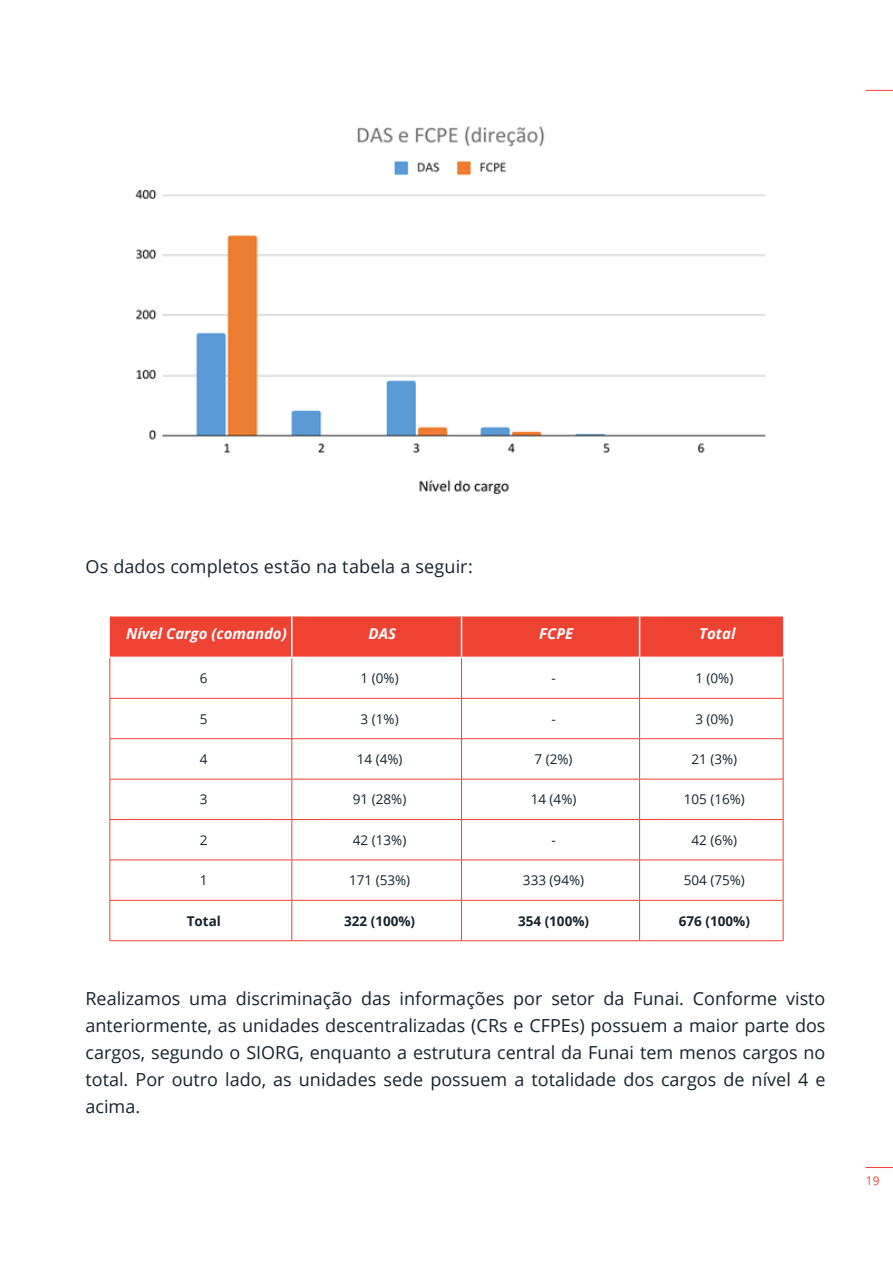
<style>
.page{position:relative;width:893px;height:1263px;background:#fff}
.page>*{position:absolute;margin:0;border:0;box-sizing:border-box;transform-origin:0 0}
.Body_Text{font:18px/27px "Open Sans";color:#16242e;text-align:justify}
.Table_Header{font:italic 700 15px "Open Sans";color:#fff}
.Content___Left{font:13.5px "Open Sans";color:#16242e}
.Content___Left-2{font:700 13.5px "Open Sans";color:#16242e}
.t1{font:12px "Open Sans";color:#ee4232}
</style>
<div class="page">
<svg style="left:866px;top:90px;width:27px;height:1px"></svg>
<svg style="left:866px;top:1167px;width:27px;height:1px"></svg>
<div style="left:110px;top:616px;width:673px;height:41px;background:#ee4232"></div>
<svg style="left:111px;top:658px;width:672px;height:282px"></svg>
<hr style="left:292px;top:739px;width:1px;height:40px;background:#ee4232">
<hr style="left:461px;top:739px;width:1px;height:40px;background:#ee4232">
<hr style="left:639px;top:739px;width:1px;height:40px;background:#ee4232">
<hr style="left:783px;top:739px;width:1px;height:40px;background:#ee4232">
<hr style="left:110px;top:779px;width:182px;height:1px;background:#ee4232">
<hr style="left:292px;top:779px;width:170px;height:1px;background:#ee4232">
<hr style="left:292px;top:779px;width:1px;height:40px;background:#ee4232">
<hr style="left:462px;top:779px;width:178px;height:1px;background:#ee4232">
<hr style="left:461px;top:779px;width:1px;height:40px;background:#ee4232">
<hr style="left:640px;top:779px;width:143px;height:1px;background:#ee4232">
<hr style="left:639px;top:779px;width:1px;height:40px;background:#ee4232">
<hr style="left:783px;top:779px;width:1px;height:40px;background:#ee4232">
<hr style="left:110px;top:819px;width:182px;height:1px;background:#ee4232">
<hr style="left:292px;top:819px;width:170px;height:1px;background:#ee4232">
<hr style="left:292px;top:820px;width:1px;height:40px;background:#ee4232">
<hr style="left:462px;top:819px;width:178px;height:1px;background:#ee4232">
<hr style="left:461px;top:820px;width:1px;height:40px;background:#ee4232">
<hr style="left:640px;top:819px;width:143px;height:1px;background:#ee4232">
<hr style="left:639px;top:820px;width:1px;height:40px;background:#ee4232">
<hr style="left:783px;top:820px;width:1px;height:40px;background:#ee4232">
<hr style="left:110px;top:860px;width:182px;height:1px;background:#ee4232">
<hr style="left:292px;top:860px;width:170px;height:1px;background:#ee4232">
<hr style="left:292px;top:860px;width:1px;height:40px;background:#ee4232">
<hr style="left:462px;top:860px;width:178px;height:1px;background:#ee4232">
<hr style="left:461px;top:860px;width:1px;height:40px;background:#ee4232">
<hr style="left:640px;top:860px;width:143px;height:1px;background:#ee4232">
<hr style="left:639px;top:860px;width:1px;height:40px;background:#ee4232">
<hr style="left:783px;top:860px;width:1px;height:40px;background:#ee4232">
<hr style="left:110px;top:900px;width:182px;height:1px;background:#ee4232">
<hr style="left:292px;top:900px;width:170px;height:1px;background:#ee4232">
<hr style="left:292px;top:900px;width:1px;height:40px;background:#ee4232">
<hr style="left:462px;top:900px;width:178px;height:1px;background:#ee4232">
<hr style="left:461px;top:900px;width:1px;height:40px;background:#ee4232">
<hr style="left:640px;top:900px;width:143px;height:1px;background:#ee4232">
<hr style="left:639px;top:900px;width:1px;height:40px;background:#ee4232">
<hr style="left:783px;top:900px;width:1px;height:40px;background:#ee4232">
<hr style="left:110px;top:940px;width:182px;height:1px;background:#ee4232">
<hr style="left:292px;top:940px;width:170px;height:1px;background:#ee4232">
<hr style="left:462px;top:940px;width:178px;height:1px;background:#ee4232">
<hr style="left:640px;top:940px;width:143px;height:1px;background:#ee4232">
<hr style="left:110px;top:739px;width:1px;height:40px;background:#ee4232">
<hr style="left:110px;top:779px;width:1px;height:40px;background:#ee4232">
<hr style="left:110px;top:820px;width:1px;height:40px;background:#ee4232">
<hr style="left:110px;top:860px;width:1px;height:40px;background:#ee4232">
<hr style="left:110px;top:900px;width:1px;height:40px;background:#ee4232">
<hr style="left:292px;top:698px;width:1px;height:40px;background:#ee4232">
<hr style="left:461px;top:698px;width:1px;height:40px;background:#ee4232">
<hr style="left:639px;top:698px;width:1px;height:40px;background:#ee4232">
<hr style="left:783px;top:698px;width:1px;height:40px;background:#ee4232">
<hr style="left:110px;top:738px;width:182px;height:1px;background:#ee4232">
<hr style="left:292px;top:738px;width:170px;height:1px;background:#ee4232">
<hr style="left:462px;top:738px;width:178px;height:1px;background:#ee4232">
<hr style="left:640px;top:738px;width:143px;height:1px;background:#ee4232">
<hr style="left:292px;top:658px;width:1px;height:40px;background:#ee4232">
<hr style="left:461px;top:658px;width:1px;height:40px;background:#ee4232">
<hr style="left:639px;top:658px;width:1px;height:40px;background:#ee4232">
<hr style="left:783px;top:658px;width:1px;height:40px;background:#ee4232">
<hr style="left:110px;top:698px;width:182px;height:1px;background:#ee4232">
<hr style="left:292px;top:698px;width:170px;height:1px;background:#ee4232">
<hr style="left:462px;top:698px;width:178px;height:1px;background:#ee4232">
<hr style="left:640px;top:698px;width:143px;height:1px;background:#ee4232">
<hr style="left:110px;top:658px;width:1px;height:40px;background:#ee4232">
<hr style="left:110px;top:698px;width:1px;height:40px;background:#ee4232">
<hr style="left:291px;top:616px;width:2px;height:41px;background:#fff">
<hr style="left:461px;top:616px;width:1px;height:41px;background:#fff">
<hr style="left:639px;top:616px;width:1px;height:41px;background:#fff">
<img style="left:135px;top:126px;width:631px;height:369px">
<p class="Body_Text" style="left:86px;top:553px;width:389px">Os dados completos estão na tabela a seguir:</p>
<p class="Table_Header" style="left:126px;top:623px;width:162px">Nível Cargo (comando)</p>
<p class="Table_Header" style="left:369px;top:623px;width:29px">DAS</p>
<p class="Table_Header" style="left:539px;top:623px;width:35px">FCPE</p>
<p class="Table_Header" style="left:699px;top:623px;width:38px">Total</p>
<p class="Content___Left" style="left:200px;top:669px;width:9px">6</p>
<p class="Content___Left" style="left:361px;top:669px;width:40px">1 (0%)</p>
<p class="Content___Left" style="left:551px;top:669px;width:6px">-</p>
<p class="Content___Left" style="left:695px;top:669px;width:40px">1 (0%)</p>
<p class="Content___Left" style="left:200px;top:709px;width:9px">5</p>
<p class="Content___Left" style="left:361px;top:709px;width:40px">3 (1%)</p>
<p class="Content___Left" style="left:551px;top:709px;width:6px">-</p>
<p class="Content___Left" style="left:695px;top:709px;width:40px">3 (0%)</p>
<p class="Content___Left" style="left:200px;top:750px;width:9px">4</p>
<p class="Content___Left" style="left:357px;top:750px;width:47px">14 (4%)</p>
<p class="Content___Left" style="left:534px;top:750px;width:40px">7 (2%)</p>
<p class="Content___Left" style="left:691px;top:750px;width:47px">21 (3%)</p>
<p class="Content___Left" style="left:200px;top:790px;width:9px">3</p>
<p class="Content___Left" style="left:353px;top:790px;width:55px">91 (28%)</p>
<p class="Content___Left" style="left:531px;top:790px;width:47px">14 (4%)</p>
<p class="Content___Left" style="left:684px;top:790px;width:63px">105 (16%)</p>
<p class="Content___Left" style="left:200px;top:831px;width:9px">2</p>
<p class="Content___Left" style="left:353px;top:831px;width:55px">42 (13%)</p>
<p class="Content___Left" style="left:551px;top:831px;width:6px">-</p>
<p class="Content___Left" style="left:691px;top:831px;width:47px">42 (6%)</p>
<p class="Content___Left" style="left:200px;top:871px;width:9px">1</p>
<p class="Content___Left" style="left:349px;top:871px;width:63px">171 (53%)</p>
<p class="Content___Left" style="left:523px;top:871px;width:63px">333 (94%)</p>
<p class="Content___Left" style="left:684px;top:871px;width:63px">504 (75%)</p>
<p class="Content___Left-2" style="left:187px;top:911px;width:36px">Total</p>
<p class="Content___Left-2" style="left:344px;top:911px;width:73px">322 (100%)</p>
<p class="Content___Left-2" style="left:518px;top:911px;width:73px">354 (100%)</p>
<p class="Content___Left-2" style="left:679px;top:911px;width:73px">676 (100%)</p>
<p class="Body_Text" style="left:86px;top:985px;width:741px">Realizamos uma discriminação das informações por setor da Funai. Conforme visto anteriormente, as unidades descentralizadas (CRs e CFPEs) possuem a maior parte dos cargos, segundo o SIORG, enquanto a estrutura central da Funai tem menos cargos no total. Por outro lado, as unidades sede possuem a totalidade dos cargos de nível 4 e acima.</p>
<p class="t1" style="left:866px;top:1172px;width:15px">19</p>
</div>
